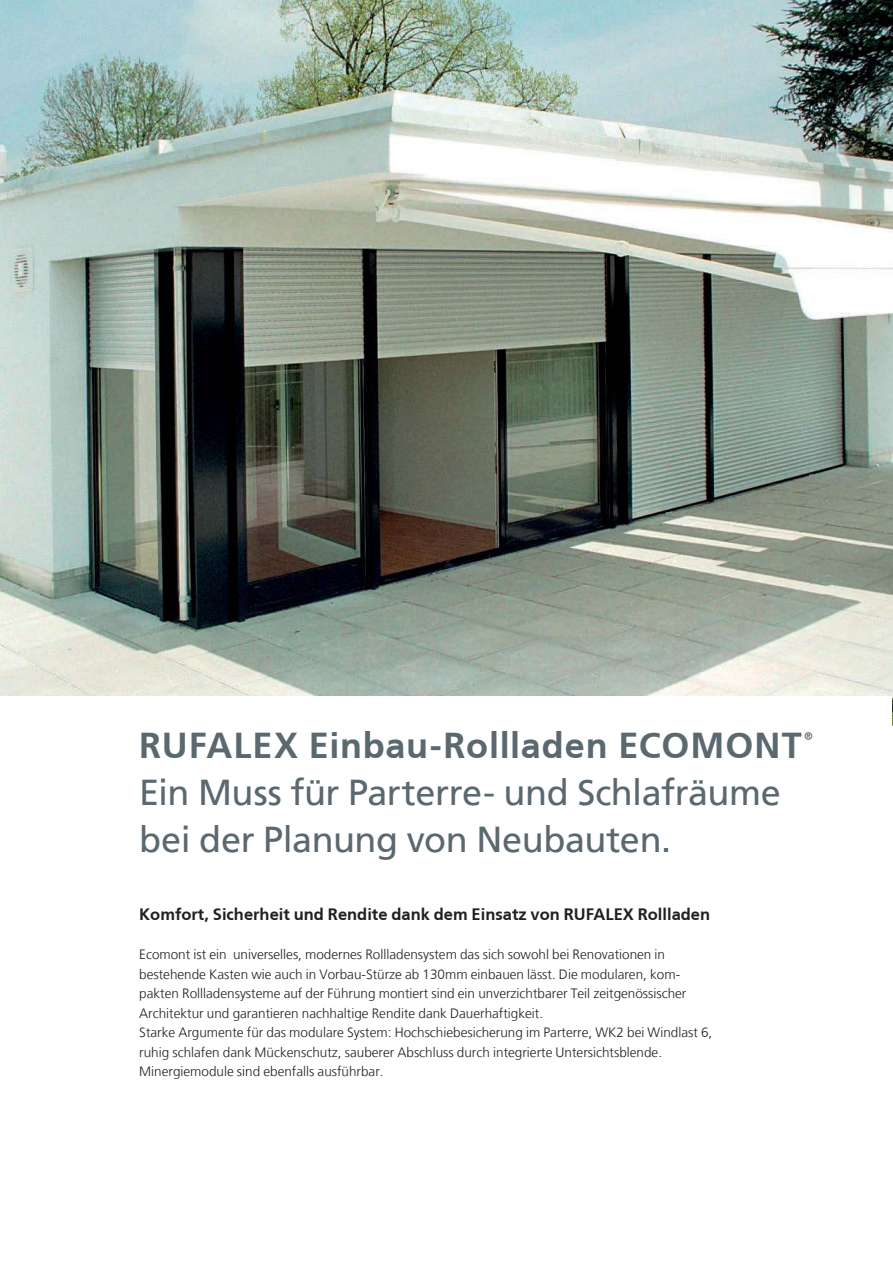
<style>
.page{position:relative;width:893px;height:1263px;background:#fff}
.page>*{position:absolute;margin:0;border:0;box-sizing:border-box;transform-origin:0 0}
.t1{font:36px/46.5px "Frutiger LT";letter-spacing:-.01em;color:#5a6870}
.t2{font:700 36px "Frutiger CE";letter-spacing:.02em;color:#5a6870}
.t3{font:700 16.5px "Frutiger CE";color:#231f20}
.t4{font:300 13.5px/19.5px "Frutiger LT";color:#231f20}
</style>
<div class="page">
<img style="left:892px;top:696px;width:1px;height:29px">
<img style="left:0;top:0;width:893px;height:696px">
<h1 class="t2" style="left:139px;top:731px;width:679px">RUFALEX Einbau-Rollladen ECOMONT<sup>®</sup></h1>
<h1 class="t1" style="left:139px;top:772px;width:643px">Ein Muss für Parterre- und Schlafräume bei der Planung von Neubauten.</h1>
<p class="t3" style="left:139px;top:907px;width:572px">Komfort, Sicherheit und Rendite dank dem Einsatz von RUFALEX Rollladen</p>
<p class="t4" style="left:139px;top:946px;width:574px">Ecomont ist ein universelles, modernes Rollladensystem das sich sowohl bei Renovationen in bestehende Kasten wie auch in Vorbau-Stürze ab 130mm einbauen lässt. Die modularen, kom&shy;pakten Rollladensysteme auf der Führung montiert sind ein unverzichtbarer Teil zeitgenössischer Architektur und garantieren nachhaltige Rendite dank Dauerhaftigkeit.<br>Starke Argumente für das modulare System: Hochschiebesicherung im Parterre, WK2 bei Windlast 6, ruhig schlafen dank Mückenschutz, sauberer Abschluss durch integrierte Untersichtsblende.<br>Minergiemodule sind ebenfalls ausführbar.</p>
</div>
